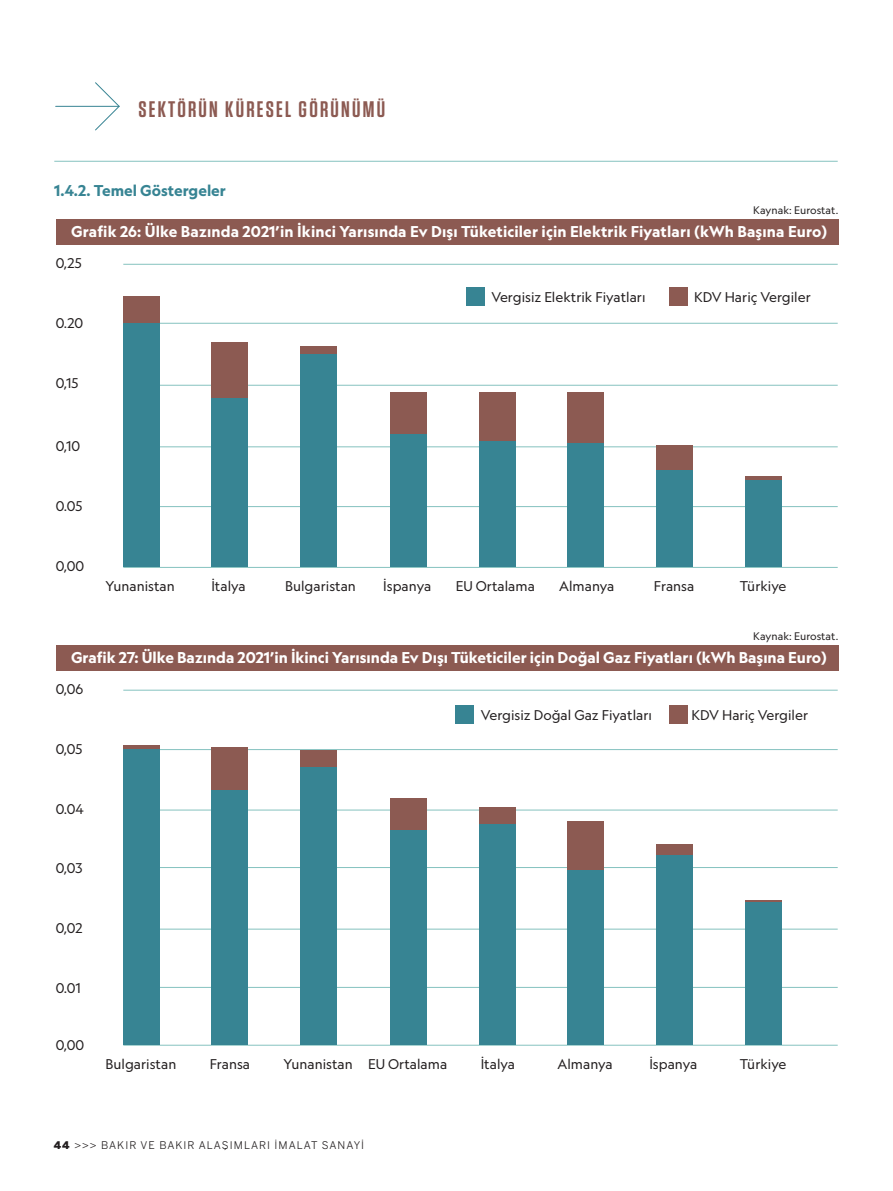
<style>
.page{position:relative;width:893px;height:1191px;background:#fff}
.page>*{position:absolute;margin:0;border:0;box-sizing:border-box;transform-origin:0 0}
.t1{font:600 22.5px "Tungsten";letter-spacing:.1em;color:#8c5a52}
.t2{font:700 15px "Geograph";color:#fff}
.t3{font:700 15px "Geograph";color:#378493}
.t4{font:13.5px "Geograph";color:#231f20}
.t5{font:10.5px "Benton Sans";letter-spacing:.1em;color:#231f20}
.t6{font:10.5px "Geograph";letter-spacing:.005em;color:#231f20}
.s1{font-weight:900}
</style>
<div class="page">
<hr style="left:54px;top:161px;width:784px;height:1px;background:#85c2bf">
<hr style="left:56px;top:106px;width:63px;height:1px;background:#378493">
<svg style="left:94px;top:82px;width:26px;height:49px"></svg>
<hr style="left:123px;top:567px;width:715px;height:1px;background:#85c2bf">
<hr style="left:123px;top:506px;width:715px;height:1px;background:#85c2bf">
<hr style="left:123px;top:446px;width:715px;height:1px;background:#85c2bf">
<hr style="left:123px;top:385px;width:715px;height:1px;background:#85c2bf">
<hr style="left:123px;top:323px;width:715px;height:1px;background:#85c2bf">
<hr style="left:123px;top:264px;width:715px;height:1px;background:#85c2bf">
<div style="left:56px;top:219px;width:783px;height:26px;background:#8c5a52"></div>
<div style="left:123px;top:323px;width:37px;height:244px;background:#378493"></div>
<div style="left:211px;top:398px;width:37px;height:169px;background:#378493"></div>
<div style="left:300px;top:353px;width:37px;height:214px;background:#378493"></div>
<div style="left:390px;top:433px;width:36px;height:134px;background:#378493"></div>
<div style="left:479px;top:440px;width:37px;height:127px;background:#378493"></div>
<div style="left:567px;top:442px;width:36px;height:125px;background:#378493"></div>
<div style="left:656px;top:469px;width:37px;height:98px;background:#378493"></div>
<div style="left:745px;top:479px;width:37px;height:88px;background:#378493"></div>
<div style="left:123px;top:296px;width:37px;height:27px;background:#8c5a52"></div>
<div style="left:211px;top:342px;width:37px;height:56px;background:#8c5a52"></div>
<div style="left:300px;top:346px;width:37px;height:8px;background:#8c5a52"></div>
<div style="left:390px;top:392px;width:36px;height:41px;background:#8c5a52"></div>
<div style="left:479px;top:392px;width:37px;height:48px;background:#8c5a52"></div>
<div style="left:567px;top:392px;width:36px;height:50px;background:#8c5a52"></div>
<div style="left:656px;top:445px;width:37px;height:24px;background:#8c5a52"></div>
<hr style="left:745px;top:476px;width:37px;height:3px;background:#8c5a52">
<div style="left:466px;top:287px;width:18px;height:18px;background:#378493"></div>
<div style="left:669px;top:287px;width:18px;height:18px;background:#8c5a52"></div>
<hr style="left:123px;top:1044px;width:715px;height:1px;background:#85c2bf">
<hr style="left:123px;top:987px;width:715px;height:1px;background:#85c2bf">
<hr style="left:123px;top:928px;width:715px;height:1px;background:#85c2bf">
<hr style="left:123px;top:867px;width:715px;height:1px;background:#85c2bf">
<hr style="left:123px;top:809px;width:715px;height:1px;background:#85c2bf">
<hr style="left:123px;top:749px;width:715px;height:1px;background:#85c2bf">
<hr style="left:123px;top:690px;width:715px;height:1px;background:#85c2bf">
<div style="left:56px;top:645px;width:783px;height:26px;background:#8c5a52"></div>
<div style="left:123px;top:748px;width:37px;height:296px;background:#378493"></div>
<div style="left:211px;top:789px;width:37px;height:255px;background:#378493"></div>
<div style="left:300px;top:766px;width:37px;height:278px;background:#378493"></div>
<div style="left:390px;top:829px;width:36px;height:215px;background:#378493"></div>
<div style="left:479px;top:823px;width:37px;height:221px;background:#378493"></div>
<div style="left:567px;top:869px;width:36px;height:175px;background:#378493"></div>
<div style="left:656px;top:855px;width:37px;height:189px;background:#378493"></div>
<div style="left:745px;top:901px;width:37px;height:143px;background:#378493"></div>
<svg style="left:123px;top:745px;width:37px;height:3px"></svg>
<div style="left:211px;top:747px;width:37px;height:42px;background:#8c5a52"></div>
<div style="left:300px;top:750px;width:37px;height:16px;background:#8c5a52"></div>
<div style="left:390px;top:798px;width:36px;height:31px;background:#8c5a52"></div>
<div style="left:479px;top:806px;width:37px;height:17px;background:#8c5a52"></div>
<div style="left:567px;top:821px;width:36px;height:48px;background:#8c5a52"></div>
<div style="left:656px;top:844px;width:37px;height:11px;background:#8c5a52"></div>
<hr style="left:745px;top:900px;width:37px;height:1px;background:#8c5a52">
<div style="left:455px;top:705px;width:18px;height:18px;background:#378493"></div>
<div style="left:669px;top:705px;width:18px;height:18px;background:#8c5a52"></div>
<p class="t1" style="left:139px;top:97px;width:248px">SEKTÖRÜN KÜRESEL GÖRÜNÜMÜ</p>
<p class="t3" style="left:54px;top:180px;width:173px">1.4.2. Temel Göstergeler</p>
<p class="t2" style="left:71px;top:222px;width:758px">Grafik 26: Ülke Bazında 2021’in İkinci Yarısında Ev Dışı Tüketiciler için Elektrik Fiyatları (kWh Başına Euro)</p>
<p class="t6" style="left:753px;top:203px;width:87px">Kaynak: Eurostat.</p>
<p class="t4" style="left:56px;top:255px;width:27px">0,25</p>
<p class="t4" style="left:56px;top:315px;width:29px">0.20</p>
<p class="t4" style="left:56px;top:375px;width:24px">0,15</p>
<p class="t4" style="left:56px;top:438px;width:26px">0,10</p>
<p class="t4" style="left:56px;top:498px;width:28px">0.05</p>
<p class="t4" style="left:56px;top:558px;width:30px">0,00</p>
<p class="t4" style="left:491px;top:289px;width:156px">Vergisiz Elektrik Fiyatları</p>
<p class="t4" style="left:694px;top:289px;width:118px">KDV Hariç Vergiler</p>
<p class="t4" style="left:106px;top:577px;width:71px">Yunanistan</p>
<p class="t4" style="left:211px;top:577px;width:36px">İtalya</p>
<p class="t4" style="left:285px;top:577px;width:72px">Bulgaristan</p>
<p class="t4" style="left:383px;top:577px;width:50px">İspanya</p>
<p class="t4" style="left:456px;top:577px;width:81px">EU Ortalama</p>
<p class="t4" style="left:559px;top:577px;width:57px">Almanya</p>
<p class="t4" style="left:654px;top:577px;width:42px">Fransa</p>
<p class="t4" style="left:740px;top:577px;width:48px">Türkiye</p>
<p class="t6" style="left:753px;top:630px;width:87px">Kaynak: Eurostat.</p>
<p class="t2" style="left:71px;top:648px;width:757px">Grafik 27: Ülke Bazında 2021’in İkinci Yarısında Ev Dışı Tüketiciler için Doğal Gaz Fiyatları (kWh Başına Euro)</p>
<p class="t4" style="left:56px;top:681px;width:29px">0,06</p>
<p class="t4" style="left:56px;top:741px;width:28px">0,05</p>
<p class="t4" style="left:56px;top:801px;width:29px">0.04</p>
<p class="t4" style="left:56px;top:859px;width:28px">0,03</p>
<p class="t4" style="left:56px;top:919px;width:28px">0,02</p>
<p class="t4" style="left:56px;top:979px;width:27px">0.01</p>
<p class="t4" style="left:56px;top:1036px;width:30px">0,00</p>
<p class="t4" style="left:481px;top:706px;width:173px">Vergisiz Doğal Gaz Fiyatları</p>
<p class="t4" style="left:691px;top:706px;width:118px">KDV Hariç Vergiler</p>
<p class="t4" style="left:106px;top:1055px;width:72px">Bulgaristan</p>
<p class="t4" style="left:210px;top:1055px;width:42px">Fransa</p>
<p class="t4" style="left:284px;top:1055px;width:165px">Yunanistan EU Ortalama</p>
<p class="t4" style="left:481px;top:1055px;width:36px">İtalya</p>
<p class="t4" style="left:558px;top:1055px;width:57px">Almanya</p>
<p class="t4" style="left:649px;top:1055px;width:50px">İspanya</p>
<p class="t4" style="left:740px;top:1055px;width:48px">Türkiye</p>
<p class="t5" style="left:54px;top:1138px;width:312px"><span class="s1">44</span> &gt;&gt;&gt; BAKIR VE BAKIR ALAŞIMLARI İMALAT SANAYİ</p>
</div>
